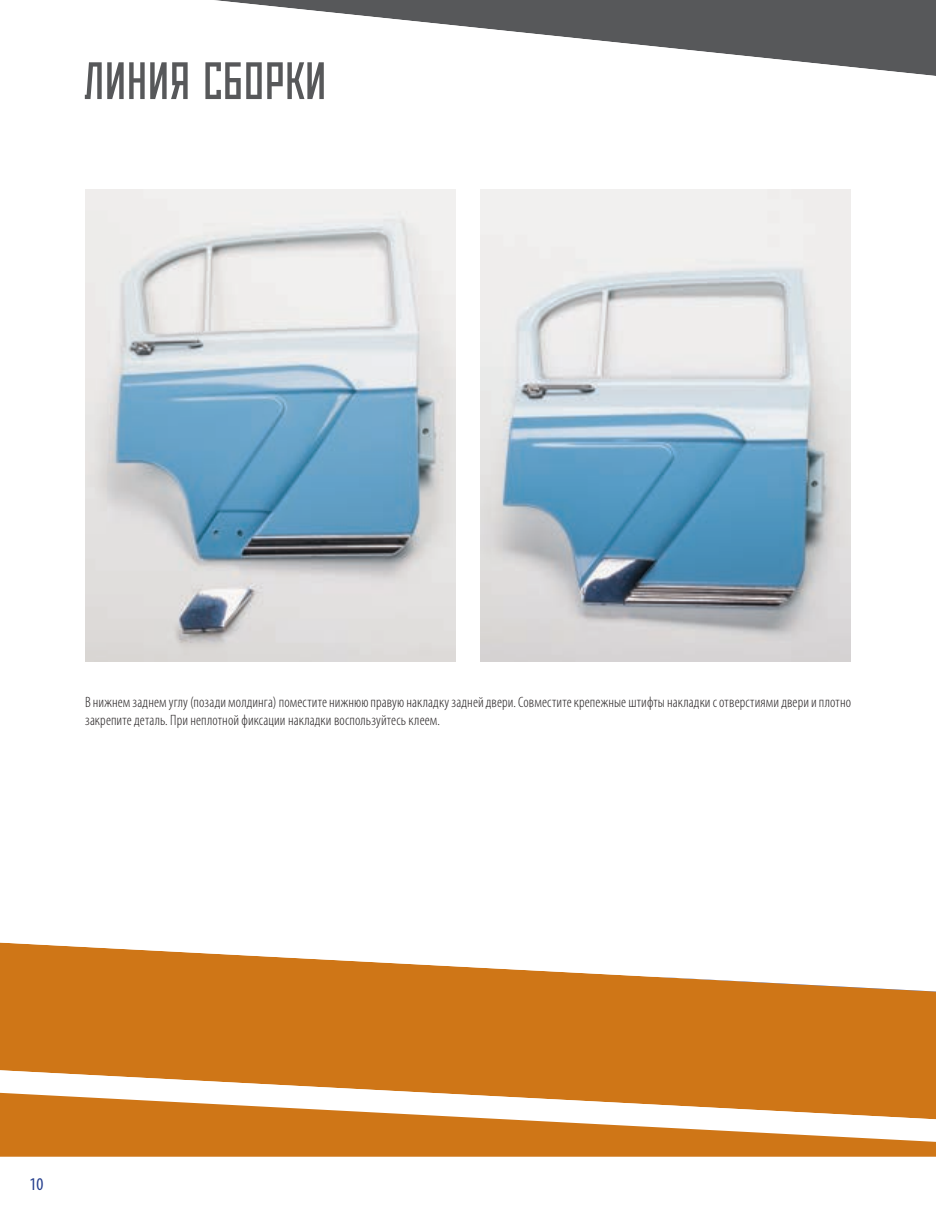
<style>
.page{position:relative;width:936px;height:1212px;background:#fff}
.page>*{position:absolute;margin:0;border:0;box-sizing:border-box;transform-origin:0 0}
.t1{font:52.5px "Rodchenko Cond C";color:#57585a}
.t2{font:condensed 18px "Myriad Pro";color:#253f8e}
.t3{font:300 condensed 15px/18px "Myriad Pro";letter-spacing:.01em;color:#231f20}
</style>
<div class="page">
<img style="left:480px;top:213px;width:370px;height:449px">
<svg style="left:0;top:1056px;width:935px;height:101px"></svg>
<svg style="left:0;top:942px;width:935px;height:114px"></svg>
<img style="left:85px;top:213px;width:370px;height:449px">
<svg style="left:85px;top:0;width:850px;height:213px"></svg>
<h1 class="t1" style="left:85px;top:55px;width:243px">ЛИНИЯ СБОРКИ</h1>
<p class="t3" style="left:85px;top:693px;width:767px">В нижнем заднем углу (позади молдинга) поместите нижнюю правую накладку задней двери. Совместите крепежные штифты накладки с отверстиями двери и плотно закрепите деталь. При неплотной фиксации накладки воспользуйтесь клеем.</p>
<p class="t2" style="left:30px;top:1173px;width:15px">10</p>
</div>
